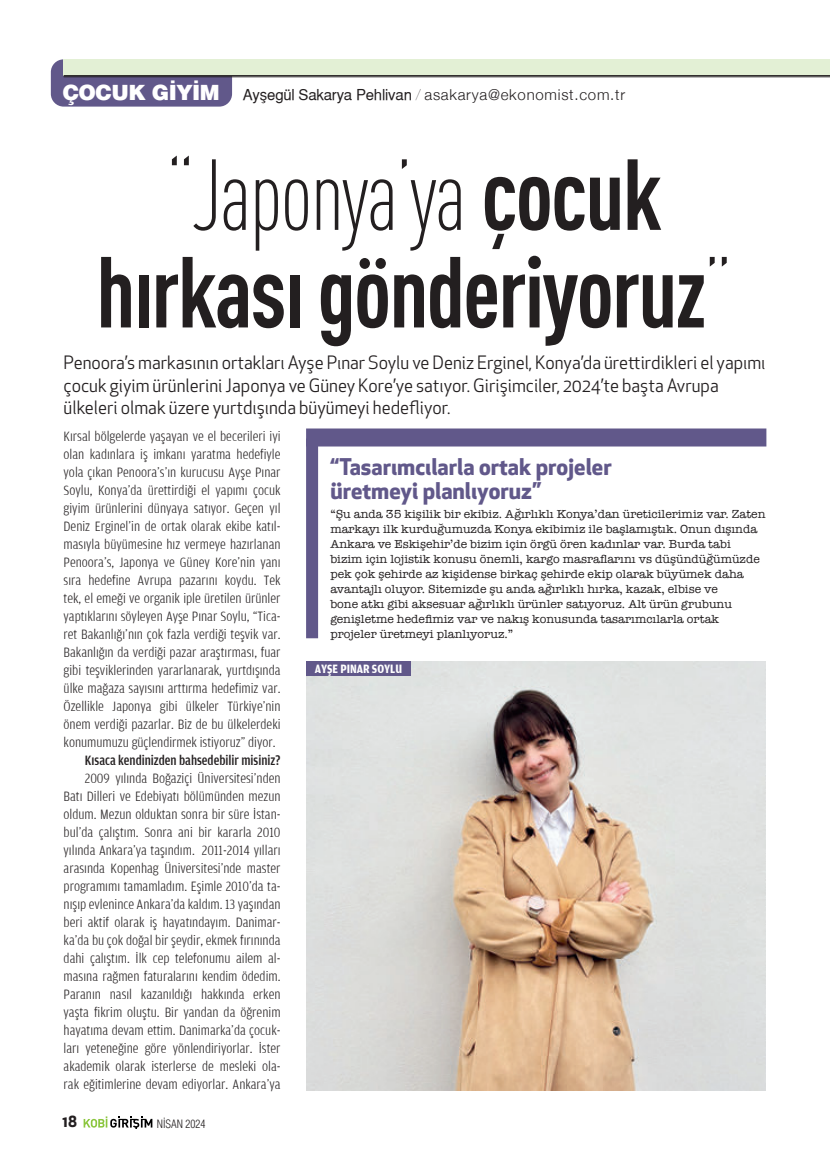
<style>
.page{position:relative;width:830px;height:1171px;background:#fff}
.page>*{position:absolute;margin:0;border:0;box-sizing:border-box;transform-origin:0 0}
.t1{font:99px "DIN Cond Bold Alternate";letter-spacing:-.02em;color:#231f20;scale:.95 1}
.t2{font:99px "DIN Cond Light Alternate";letter-spacing:-.02em;color:#231f20;scale:.95 1}
.t3{font:700 22.5px/24px "Apex New";color:#61588a}
.t4{font:900 21px "Helveticam";letter-spacing:-.025em;color:#fff}
.t5{font:18px/22.5px "Apex New";color:#231f20}
.t6{font:300 15px "Helvetica Neue";letter-spacing:.05em;color:#231f20}
.t7{font:700 15px "Apex New";color:#231f20}
.t8{font:300 condensed 14.25px/18px "Amplitude Aubi 3";color:#231f20;text-align:justify;scale:1.06 1}
.t9{font:500 condensed 14.25px "Amplitude Aubi 3";color:#231f20}
.t10{font:700 condensed 12.75px "Amplitude Aubi 3";color:#fff}
.t11{font:12px/15px "American Typewriter";color:#231f20}
.t12{font:300 11.25px "Helveticam Cond";color:#231f20}
.s1{font-family:"Helvetica Roman Y";font-weight:400}
.s2{font-weight:200}
.s3{font-family:"DIN Cond Bold Alternate"}
.s4{font-family:"DIN Cond Light Alternate"}
</style>
<div class="page">
<div style="left:51px;top:59px;width:181px;height:48px;background:#61588a;border-radius:13px"></div>
<div style="left:64px;top:59px;width:766px;height:17px;background:#e3f0d5"></div>
<hr style="left:64px;top:75px;width:766px;height:1px;background:#231f20">
<hr style="left:64px;top:76px;width:766px;height:1px;background:#231f20">
<div style="left:306px;top:428px;width:460px;height:18px;background:#61588a"></div>
<div style="left:306px;top:438px;width:12px;height:200px;background:#61588a"></div>
<svg style="left:84px;top:1116px;width:68px;height:12px"></svg>
<img style="left:306px;top:661px;width:459px;height:428px">
<div style="left:306px;top:661px;width:105px;height:14px;background:#61588a"></div>
<p class="t4" style="left:63px;top:79px;width:158px">ÇOCUK GİYİM</p>
<p class="t6" style="left:243px;top:83px;width:384px"><span class="s1">Ayşegül Sakarya Pehlivan</span> <span class="s2">/</span> asakarya@ekonomist.com.tr</p>
<p class="t2" style="left:166px;top:138px;width:523px">“Japonya’ya <span class="s3">çocuk</span></p>
<p class="t1" style="left:96px;top:232px;width:671px">hırkası gönderiyoruz<span class="s4">”</span></p>
<p class="t5" style="left:64px;top:351px;width:703px">Penoora’s markasının ortakları Ayşe Pınar Soylu ve Deniz Erginel, Konya’da ürettirdikleri el yapımı çocuk giyim ürünlerini Japonya ve Güney Kore’ye satıyor. Girişimciler, 2024’te başta Avrupa ülkeleri olmak üzere yurtdışında büyümeyi hedefliyor.</p>
<p class="t8" style="left:64px;top:427px;width:206px">Kırsal bölgelerde yaşayan ve el becerileri iyi olan kadınlara iş imkanı yaratma hedefiyle yola çıkan Penoora’s’ın kurucusu Ayşe Pınar Soylu, Konya’da ürettirdiği el yapımı çocuk giyim ürünlerini dünyaya satıyor. Geçen yıl Deniz Erginel’in de ortak olarak ekibe katıl&shy;masıyla büyümesine hız vermeye hazırlanan Penoora’s, Japonya ve Güney Kore’nin yanı sıra hedefine Avrupa pazarını koydu. Tek tek, el emeği ve organik iple üretilen ürünler yaptıklarını söyleyen Ayşe Pınar Soylu, “Tica&shy;ret Bakanlığı’nın çok fazla verdiği teşvik var.<br>Bakanlığın da verdiği pazar araştırması, fuar gibi teşviklerinden yararlanarak, yurtdışında ülke mağaza sayısını arttırma hedefimiz var.<br>Özellikle Japonya gibi ülkeler Türkiye’nin önem verdiği pazarlar. Biz de bu ülkelerdeki konumumuzu güçlendirmek istiyoruz” diyor.</p>
<p class="t9" style="left:85px;top:752px;width:197px">Kısaca kendinizden bahsedebilir misiniz?</p>
<p class="t8" style="left:64px;top:769px;width:206px;text-indent:21px">2009 yılında Boğaziçi Üniversitesi’nden Batı Dilleri ve Edebiyatı bölümünden mezun oldum. Mezun olduktan sonra bir süre İstan&shy;bul’da çalıştım. Sonra ani bir kararla 2010 yılında Ankara’ya taşındım. 2011-2014 yılları arasında Kopenhag Üniversitesi’nde master programımı tamamladım. Eşimle 2010’da ta&shy;nışıp evlenince Ankara’da kaldım. 13 yaşından beri aktif olarak iş hayatındayım. Danimar&shy;ka’da bu çok doğal bir şeydir, ekmek fırınında dahi çalıştım. İlk cep telefonumu ailem al&shy;masına rağmen faturalarını kendim ödedim.<br>Paranın nasıl kazanıldığı hakkında erken yaşta fikrim oluştu. Bir yandan da öğrenim hayatıma devam ettim. Danimarka’da çocuk&shy;ları yeteneğine göre yönlendiriyorlar. İster akademik olarak isterlerse de mesleki ola&shy;rak eğitimlerine devam ediyorlar. Ankara’ya</p>
<p class="t7" style="left:63px;top:1110px;width:16px">18</p>
<p class="t12" style="left:157px;top:1116px;width:50px">NİSAN 2024</p>
<p class="t3" style="left:330px;top:453px;width:283px">“Tasarımcılarla ortak projeler üretmeyi planlıyoruz”</p>
<p class="t11" style="left:330px;top:506px;width:436px">“Şu anda 35 kişilik bir ekibiz. Ağırlıklı Konya’dan üreticilerimiz var. Zaten markayı ilk kurduğumuzda Konya ekibimiz ile başlamıştık. Onun dışında Ankara ve Eskişehir’de bizim için örgü ören kadınlar var. Burda tabi bizim için lojistik konusu önemli, kargo masraflarını vs düşündüğümüzde pek çok şehirde az kişidense birkaç şehirde ekip olarak büyümek daha avantajlı oluyor. Sitemizde şu anda ağırlıklı hırka, kazak, elbise ve<br>bone atkı gibi aksesuar ağırlıklı ürünler satıyoruz. Alt ürün grubunu genişletme hedefimiz var ve nakış konusunda tasarımcılarla ortak projeler üretmeyi planlıyoruz.”</p>
<p class="t10" style="left:315px;top:661px;width:89px">AYŞE PINAR SOYLU</p>
</div>
